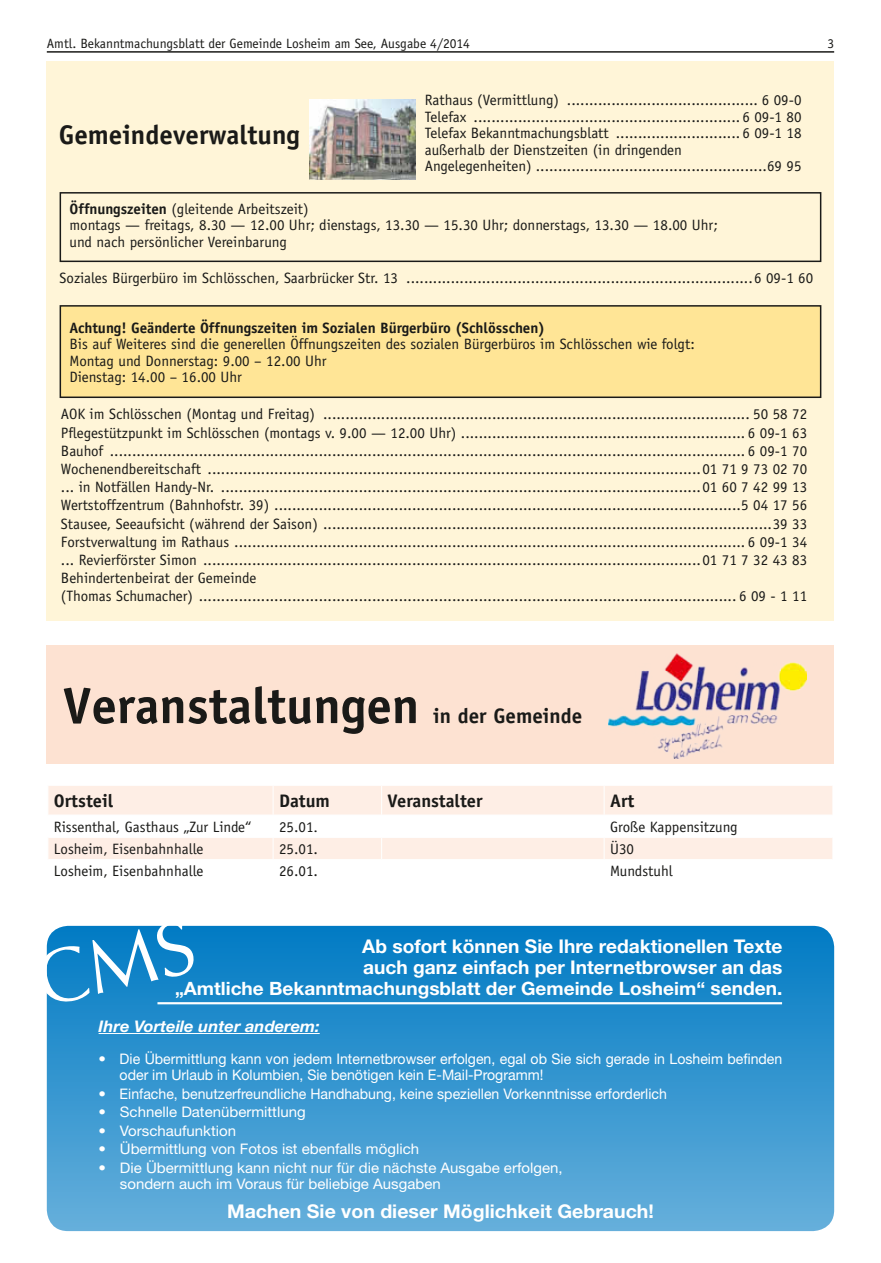
<style>
.page{position:relative;width:881px;height:1263px;background:#fff}
.page>*{position:absolute;margin:0;border:0;box-sizing:border-box;transform-origin:0 0}
.t1{font:700 51px "Officina Sans LT";color:#1a1a18}
.t2{font:700 27px "Officina Sans LT";color:#1a1a18}
.t3{font:700 21px "Officina Sans LT";color:#1a1a18}
.t4{font:700 18.9px/20.9px "Helvetica Neue LT";color:#fff}
.t5{font:700 18.3px "Helvetica Neue LT";color:#fff;scale:1.04 1}
.t6{font:700 18.15px "Officina Sans LT";color:#1a1a18}
.t7{font:italic 700 16.05px "Helvetica Neue LT";color:#fff}
.t8{font:15px/18.1px "Officina Sans LT";color:#1a1a18}
.t9{font:700 15px "Officina Sans LT";color:#1a1a18}
.t10{font:14.55px/16px "Helvetica Neue LT";color:#fff}
.t11{font:13.5px "Officina Sans LT";color:#1a1a18}
.s1{font-weight:700}
.s2{font-size:12.9px}
.s3{font-size:18.9px}
</style>
<div class="page">
<hr style="left:47px;top:51px;width:786px;height:2px;background:#1a1a18">
<div style="left:47px;top:646px;width:786px;height:118px;background:#fde2d2"></div>
<img style="left:608px;top:653px;width:198px;height:106px">
<div style="left:47px;top:62px;width:786px;height:559px;background:#fff5d8"></div>
<img style="left:310px;top:99px;width:105px;height:80px">
<div style="left:60px;top:192px;width:761px;height:70px;border:2px solid #1a1a18"></div>
<div style="left:60px;top:306px;width:760px;height:91px;background:#ffe596"></div>
<div style="left:60px;top:305px;width:761px;height:93px;border:2px solid #1a1a18"></div>
<div style="left:48px;top:786px;width:784px;height:29px;background:#feeee5"></div>
<div style="left:48px;top:838px;width:784px;height:21px;background:#feeee5"></div>
<svg style="left:272px;top:786px;width:1px;height:73px"></svg>
<svg style="left:381px;top:786px;width:1px;height:73px"></svg>
<svg style="left:603px;top:786px;width:1px;height:73px"></svg>
<svg style="left:47px;top:926px;width:786px;height:305px;background:#3696d0"></svg>
<hr style="left:99px;top:1033px;width:220px;height:1px;background:#fff">
<hr style="left:157px;top:1002px;width:624px;height:2px;background:#fff">
<svg style="left:46px;top:925px;width:151px;height:82px;background:#1585c8"></svg>
<p class="t11" style="left:47px;top:35px;width:424px">Amtl. Bekanntmachungsblatt der Gemeinde Losheim am See, Ausgabe 4/2014</p>
<p class="t11" style="left:827px;top:35px;width:8px">3</p>
<h2 class="t2" style="left:59px;top:118px;width:243px">Gemeindeverwaltung</h2>
<p class="t8" style="left:424px;top:92px;width:378px;line-height:16.5px">Rathaus (Vermittlung) ........................................... 6 09-0<br>Telefax ............................................................ 6 09-1 80<br>Telefax Bekanntmachungsblatt ............................ 6 09-1 18 außerhalb der Dienstzeiten (in dringenden<br>Angelegenheiten) ....................................................69 95</p>
<p class="t8" style="left:70px;top:201px;width:649px;line-height:16.5px"><span class="s1">Öffnungszeiten</span> (gleitende Arbeitszeit)<br>montags — freitags, 8.30 — 12.00 Uhr; dienstags, 13.30 — 15.30 Uhr; donnerstags, 13.30 — 18.00 Uhr; und nach persönlicher Vereinbarung</p>
<p class="t8" style="left:60px;top:269px;width:754px">Soziales Bürgerbüro im Schlösschen, Saarbrücker Str. 13 ..............................................................................6 09-1 60</p>
<p class="t9" style="left:70px;top:318px;width:477px">Achtung! Geänderte Öffnungszeiten im Sozialen Bürgerbüro (Schlösschen)</p>
<p class="t8" style="left:70px;top:336px;width:626px;line-height:16.5px">Bis auf Weiteres sind die generellen Öffnungszeiten des sozialen Bürgerbüros im Schlösschen wie folgt:<br>Montag und Donnerstag: 9.00 – 12.00 Uhr<br>Dienstag: 14.00 – 16.00 Uhr</p>
<p class="t8" style="left:61px;top:405px;width:747px">AOK im Schlösschen (Montag und Freitag) ................................................................................................ 50 58 72<br>Pflegestützpunkt im Schlösschen (montags v. 9.00 — 12.00 Uhr) ................................................................ 6 09-1 63<br>Bauhof ............................................................................................................................................... 6 09-1 70<br>Wochenendbereitschaft ...............................................................................................................01 71 9 73 02 70 ... in Notfällen Handy-Nr. ............................................................................................................01 60 7 42 99 13<br>Wertstoffzentrum (Bahnhofstr. 39) .........................................................................................................5 04 17 56<br>Stausee, Seeaufsicht (während der Saison) .....................................................................................................39 33<br>Forstverwaltung im Rathaus ................................................................................................................... 6 09-1 34 ... Revierförster Simon ................................................................................................................01 71 7 32 43 83<br>Behindertenbeirat der Gemeinde<br>(Thomas Schumacher) ......................................................................................................................... 6 09 - 1 11</p>
<h1 class="t1" style="left:63px;top:674px;width:357px">Veranstaltungen</h1>
<h3 class="t3" style="left:433px;top:703px;width:151px">in der Gemeinde</h3>
<p class="t6" style="left:54px;top:790px;width:61px">Ortsteil</p>
<p class="t6" style="left:279px;top:790px;width:52px">Datum</p>
<p class="t6" style="left:387px;top:790px;width:96px">Veranstalter</p>
<p class="t6" style="left:610px;top:790px;width:26px">Art</p>
<p class="t8" style="left:54px;top:818px;width:199px">Rissenthal, Gasthaus „Zur Linde“</p>
<p class="t8" style="left:279px;top:818px;width:40px">25.01<span class="s2">.</span></p>
<p class="t8" style="left:610px;top:818px;width:129px">Große Kappensitzung</p>
<p class="t8" style="left:54px;top:840px;width:151px">Losheim, Eisenbahnhalle</p>
<p class="t8" style="left:279px;top:840px;width:40px">25.01.</p>
<p class="t8" style="left:610px;top:840px;width:25px">Ü30</p>
<p class="t8" style="left:54px;top:862px;width:151px">Losheim, Eisenbahnhalle</p>
<p class="t8" style="left:279px;top:862px;width:40px">26.01.</p>
<p class="t8" style="left:610px;top:862px;width:64px">Mundstuhl</p>
<p class="t4" style="left:362px;top:935px;width:421px">Ab sofort können Sie Ihre redaktionellen Texte auch ganz einfach per Internetbrowser an das</p>
<p class="t5" style="left:175px;top:977px;width:585px">„Amtliche Bekanntmachungsblatt der Gemeinde Losheim“ <span class="s3">senden.</span></p>
<p class="t7" style="left:99px;top:1016px;width:222px">Ihre Vorteile unter anderem:</p>
<p class="t10" style="left:120px;top:1051px;width:664px;text-indent:-21px">• Die Übermittlung kann von jedem Internetbrowser erfolgen, egal ob Sie sich gerade in Losheim befinden oder im Urlaub in Kolumbien, Sie benötigen kein E-Mail-Programm!</p>
<p class="t10" style="left:99px;top:1085px;width:569px">• Einfache, benutzerfreundliche Handhabung, keine speziellen Vorkenntnisse erforderlich</p>
<p class="t10" style="left:99px;top:1104px;width:208px">• Schnelle Datenübermittlung</p>
<p class="t10" style="left:99px;top:1122px;width:139px">• Vorschaufunktion</p>
<p class="t10" style="left:99px;top:1141px;width:322px">• Übermittlung von Fotos ist ebenfalls möglich</p>
<p class="t10" style="left:120px;top:1159px;width:444px;text-indent:-21px">• Die Übermittlung kann nicht nur für die nächste Ausgabe erfolgen, sondern auch im Voraus für beliebige Ausgaben</p>
<p class="t4" style="left:227px;top:1201px;width:428px">Machen Sie von dieser Möglichkeit Gebrauch!</p>
</div>
